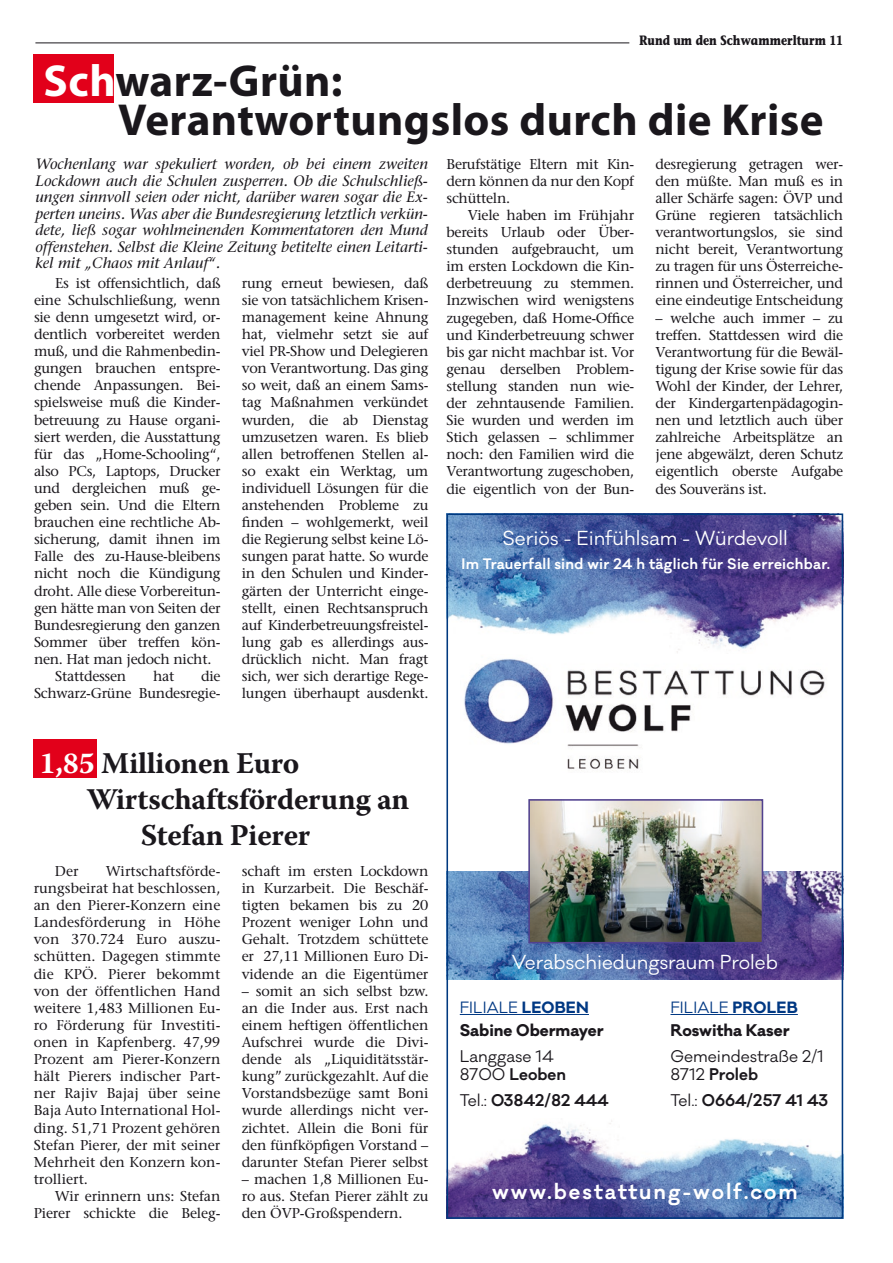
<style>
.page{position:relative;width:893px;height:1263px;background:#fff}
.page>*{position:absolute;margin:0;border:0;box-sizing:border-box;transform-origin:0 0}
.t1{font:700 45px/39px "Myriad Pro";letter-spacing:.01em;color:#1a171c}
.t2{font:700 30px "Warnock Pro";letter-spacing:-.01em;color:#1a171c}
.t3{font:600 20.25px "Galano Classic";letter-spacing:.1em;color:#fff}
.t4{font:18.6px "Galano Classic";color:#fff}
.t5{font:15.6px/18.6px "Galano Classic";color:#1a171c}
.t6{font:600 15.6px "Galano Classic";color:#1a171c}
.t7{font:700 15.6px "Galano Classic";color:#1a171c}
.t8{font:italic 15px/16.5px "Stone Serif";color:#1a171c;text-align:justify}
.t9{font:15px "Galano Classic";letter-spacing:.01em;color:#003883}
.t10{font:14.25px/17.1px "Stone Serif";letter-spacing:-.02em;color:#1a171c;text-align:justify}
.t11{font:600 13.95px "Galano Classic";letter-spacing:.02em;color:#fff}
.t12{font:700 13.5px "Stone Informal";color:#1a171c;scale:.8 1}
.s1{color:#fff}
.s2{font-weight:700}
.s3{font-weight:600}
.s4{font-weight:400}
</style>
<div class="page">
<hr style="left:35px;top:43px;width:594px;height:1px;background:#1a171c">
<img style="left:449px;top:871px;width:391px;height:109px">
<img style="left:449px;top:1120px;width:391px;height:96px">
<img style="left:449px;top:516px;width:391px;height:137px">
<img style="left:464px;top:659px;width:361px;height:110px">
<div style="left:446px;top:513px;width:397px;height:706px;border:2px solid #00397f"></div>
<img style="left:531px;top:802px;width:229px;height:138px">
<div style="left:528px;top:799px;width:235px;height:144px;border:2px solid #51418f"></div>
<hr style="left:670px;top:1014px;width:128px;height:1px;background:#003883">
<hr style="left:460px;top:1014px;width:129px;height:1px;background:#003883">
<div style="left:34px;top:739px;width:63px;height:38px;background:#e2001a"></div>
<div style="left:34px;top:54px;width:80px;height:49px;background:#e2001a"></div>
<p class="t12" style="left:639px;top:31px;width:256px">Rund um den Schwammerlturm 11</p>
<h1 class="t1" style="left:118px;top:60px;width:707px;text-indent:-75px"><span class="s1">Sch</span>warz-Grün:<br>Verantwortungslos durch die Krise</h1>
<p class="t8" style="left:35px;top:156px;width:394px">Wochenlang war spekuliert worden, ob bei einem zweiten Lockdown auch die Schulen zusperren. Ob die Schulschließ&shy;ungen sinnvoll seien oder nicht, darüber waren sogar die Ex&shy;perten uneins. Was aber die Bundesregierung letztlich verkün&shy;dete, ließ sogar wohlmeinenden Kommentatoren den Mund offenstehen. Selbst die Kleine Zeitung betitelte einen Leitarti&shy;kel mit „Chaos mit Anlauf“.</p>
<p class="t10" style="left:446px;top:155px;width:189px">Berufstätige Eltern mit Kin&shy;dern können da nur den Kopf schütteln.</p>
<p class="t10" style="left:655px;top:155px;width:189px">desregierung getragen wer&shy;den müßte. Man muß es in aller Schärfe sagen: ÖVP und Grüne regieren tatsächlich verantwortungslos, sie sind nicht bereit, Verantwortung zu tragen für uns Österreiche&shy;rinnen und Österreicher, und eine eindeutige Entscheidung</p>
<p class="t10" style="left:655px;top:309px;width:189px">– welche auch immer – zu treffen. Stattdessen wird die Verantwortung für die Bewäl&shy;tigung der Krise sowie für das Wohl der Kinder, der Lehrer, der Kindergartenpädagogin&shy;nen und letztlich auch über zahlreiche Arbeitsplätze an jene abgewälzt, deren Schutz eigentlich oberste Aufgabe des Souveräns ist.</p>
<p class="t10" style="left:446px;top:206px;width:189px;text-indent:21px">Viele haben im Frühjahr bereits Urlaub oder Über&shy;stunden aufgebraucht, um im ersten Lockdown die Kin&shy;derbetreuung zu stemmen.<br>Inzwischen wird wenigstens zugegeben, daß Home-Office und Kinderbetreuung schwer bis gar nicht machbar ist. Vor genau derselben Problem&shy;stellung standen nun wie&shy;der zehntausende Familien.<br>Sie wurden und werden im Stich gelassen – schlimmer noch: den Familien wird die Verantwortung zugeschoben, die eigentlich von der Bun-</p>
<p class="t10" style="left:55px;top:274px;width:167px">Es ist offensichtlich, daß</p>
<p class="t10" style="left:34px;top:291px;width:188px">eine Schulschließung, wenn</p>
<p class="t10" style="left:34px;top:308px;width:188px">sie denn umgesetzt wird, or-</p>
<p class="t10" style="left:34px;top:325px;width:188px">dentlich vorbereitet werden</p>
<p class="t10" style="left:34px;top:342px;width:188px">muß, und die Rahmenbedin-</p>
<p class="t10" style="left:34px;top:360px;width:188px">gungen brauchen entspre-</p>
<p class="t10" style="left:34px;top:377px;width:188px">chende Anpassungen. Bei-</p>
<p class="t10" style="left:34px;top:394px;width:188px">spielsweise muß die Kinder-</p>
<p class="t10" style="left:34px;top:411px;width:188px">betreuung zu Hause organi-</p>
<p class="t10" style="left:34px;top:428px;width:188px">siert werden, die Ausstattung</p>
<p class="t10" style="left:34px;top:445px;width:188px">für das „Home-Schooling“,</p>
<p class="t10" style="left:34px;top:462px;width:188px">also PCs, Laptops, Drucker</p>
<p class="t10" style="left:34px;top:479px;width:188px">und dergleichen muß ge-</p>
<p class="t10" style="left:34px;top:496px;width:188px">geben sein. Und die Eltern</p>
<p class="t10" style="left:34px;top:513px;width:188px">brauchen eine rechtliche Ab-</p>
<p class="t10" style="left:34px;top:531px;width:188px">sicherung, damit ihnen im</p>
<p class="t10" style="left:34px;top:548px;width:188px">Falle des zu-Hause-bleibens</p>
<p class="t10" style="left:34px;top:565px;width:188px">nicht noch die Kündigung</p>
<p class="t10" style="left:34px;top:582px;width:188px">droht. Alle diese Vorbereitun-</p>
<p class="t10" style="left:34px;top:599px;width:188px">gen hätte man von Seiten der</p>
<p class="t10" style="left:34px;top:616px;width:188px">Bundesregierung den ganzen</p>
<p class="t10" style="left:34px;top:633px;width:188px">Sommer über treffen kön-</p>
<p class="t10" style="left:34px;top:650px;width:179px">nen. Hat man jedoch nicht.</p>
<p class="t10" style="left:55px;top:667px;width:73px">Stattdessen</p>
<p class="t10" style="left:153px;top:667px;width:23px">hat</p>
<p class="t10" style="left:242px;top:274px;width:188px">rung erneut bewiesen, daß sie von tatsächlichem Krisen&shy;management keine Ahnung hat, vielmehr setzt sie auf viel PR-Show und Delegieren von Verantwortung. Das ging so weit, daß an einem Sams&shy;tag Maßnahmen verkündet wurden, die ab Dienstag umzusetzen waren. Es blieb allen betroffenen Stellen al&shy;so exakt ein Werktag, um individuell Lösungen für die anstehenden Probleme zu finden – wohlgemerkt, weil die Regierung selbst keine Lö&shy;sungen parat hatte. So wurde in den Schulen und Kinder&shy;gärten der Unterricht einge&shy;stellt, einen Rechtsanspruch auf Kinderbetreuungsfreistel&shy;lung gab es allerdings aus&shy;drücklich nicht. Man fragt sich, wer sich derartige Rege&shy;lungen überhaupt ausdenkt.</p>
<h3 class="t4" style="left:502px;top:526px;width:287px">Seriös - Einfühlsam - Würdevoll</h3>
<p class="t11" style="left:462px;top:555px;width:370px">Im Trauerfall sind wir 24 h täglich für Sie erreichbar.</p>
<p class="t10" style="left:34px;top:667px;width:188px;text-align:right">die<br>Schwarz-Grüne Bundesregie-</p>
<h2 class="t2" style="left:39px;top:745px;width:262px"><span class="s1">1,85</span> Millionen Euro</h2>
<h2 class="t2" style="left:87px;top:781px;width:324px">Wirtschaftsförderung an</h2>
<h2 class="t2" style="left:141px;top:817px;width:171px">Stefan Pierer</h2>
<p class="t10" style="left:34px;top:862px;width:188px;text-indent:72px">Wirtschaftsförde&shy;rungsbeirat hat beschlossen, an den Pierer-Konzern eine Landesförderung in Höhe von 370.724 Euro auszu&shy;schütten. Dagegen stimmte die KPÖ. Pierer bekommt von der öffentlichen Hand weitere 1,483 Millionen Eu&shy;ro Förderung für Investiti&shy;onen in Kapfenberg. 47,99<br>Prozent am Pierer-Konzern hält Pierers indischer Part&shy;ner Rajiv Bajaj über seine Baja Auto International Hol&shy;ding. 51,71 Prozent gehören Stefan Pierer, der mit seiner Mehrheit den Konzern kon&shy;trolliert.</p>
<p class="t10" style="left:34px;top:1187px;width:188px;text-align:right">Wir erinnern uns: Stefan<br>Pierer schickte die Beleg-</p>
<p class="t10" style="left:55px;top:862px;width:25px">Der</p>
<p class="t10" style="left:242px;top:862px;width:188px">schaft im ersten Lockdown in Kurzarbeit. Die Beschäf&shy;tigten bekamen bis zu 20<br>Prozent weniger Lohn und Gehalt. Trotzdem schüttete er 27,11 Millionen Euro Di&shy;vidende an die Eigentümer</p>
<p class="t10" style="left:242px;top:982px;width:188px">– somit an sich selbst bzw. an die Inder aus. Erst nach einem heftigen öffentlichen Aufschrei wurde die Divi&shy;dende als „Liquiditätsstär&shy;kung” zurückgezahlt. Auf die Vorstandsbezüge samt Boni wurde allerdings nicht ver&shy;zichtet. Allein die Boni für den fünfköpfigen Vorstand – darunter Stefan Pierer selbst</p>
<p class="t10" style="left:242px;top:1170px;width:188px">– machen 1,8 Millionen Eu&shy;ro aus. Stefan Pierer zählt zu den ÖVP-Großspendern.</p>
<h3 class="t4" style="left:512px;top:950px;width:268px">Verabschiedungsraum Proleb</h3>
<p class="t9" style="left:460px;top:998px;width:131px">FILIALE <span class="s2">LEOBEN</span></p>
<p class="t9" style="left:670px;top:998px;width:129px">FILIALE <span class="s2">PROLEB</span></p>
<p class="t7" style="left:460px;top:1019px;width:145px">Sabine Obermayer</p>
<p class="t5" style="left:460px;top:1047px;width:108px">Langgase 14<br>8700 <span class="s3">Leoben</span></p>
<p class="t6" style="left:460px;top:1090px;width:150px"><span class="s4">Tel.:</span> 03842/82 444</p>
<p class="t7" style="left:670px;top:1019px;width:121px">Roswitha Kaser</p>
<p class="t5" style="left:670px;top:1047px;width:155px">Gemeindestraße 2/1<br>8712 <span class="s3">Proleb</span></p>
<p class="t6" style="left:670px;top:1090px;width:159px"><span class="s4">Tel.:</span> 0664/257 41 43</p>
<h3 class="t3" style="left:492px;top:1178px;width:307px">www.bestattung-wolf.com</h3>
</div>
